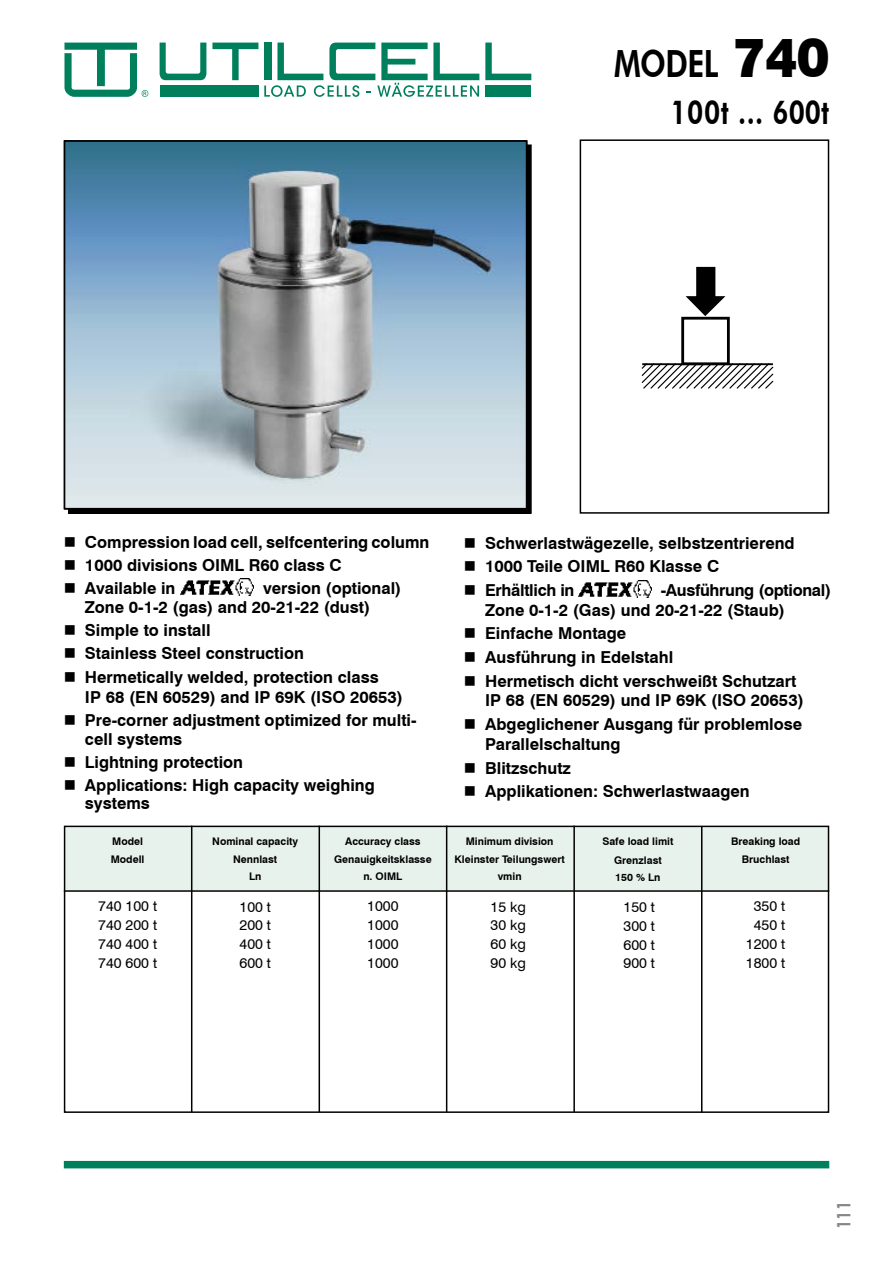
<style>
.page{position:relative;width:893px;height:1263px;background:#fff}
.page>*{position:absolute;margin:0;border:0;box-sizing:border-box;transform-origin:0 0}
.t1{font:800 37.5px "Futura BT";letter-spacing:-.02em;color:#000;scale:.8 1}
.t2{font:800 33px "Futura BT";letter-spacing:.01em;color:#000;scale:.8 1}
.t3{font:800 18.9px "Futura BT";color:#868789;scale:.8 1}
.t4{font:700 16.5px/23.9px "Swiss 721 BT";color:#000}
.t5{font:700 16.5px/19.5px "Swiss 721 BT";letter-spacing:-.02em;color:#000}
.t6{font:14.25px/18.8px "Swiss 721 BT";color:#000;text-align:justify}
.t7{font:700 10.5px/16.8px "Swiss 721 BT";color:#000;text-align:center}
.s1{font-family:"Swiss 721 BT";font-weight:900;font-size:54px}
</style>
<div class="page">
<div style="left:65px;top:826px;width:764px;height:65px;background:#e8f2ed"></div>
<div style="left:64px;top:826px;width:765px;height:287px;border:2px solid #000"></div>
<hr style="left:64px;top:890px;width:765px;height:2px;background:#000">
<div style="left:64px;top:1161px;width:765px;height:7px;background:#007f5d"></div>
<div style="left:485px;top:85px;width:46px;height:12px;background:#007f5d"></div>
<div style="left:160px;top:85px;width:98px;height:12px;background:#007f5d"></div>
<svg style="left:64px;top:43px;width:84px;height:54px"></svg>
<svg style="left:485px;top:43px;width:46px;height:37px"></svg>
<svg style="left:264px;top:43px;width:215px;height:54px"></svg>
<div style="left:264px;top:43px;width:7px;height:37px;background:#007f5d"></div>
<svg style="left:212px;top:43px;width:46px;height:37px"></svg>
<svg style="left:160px;top:43px;width:46px;height:37px"></svg>
<img style="left:180px;top:579px;width:74px;height:16px">
<img style="left:578px;top:581px;width:74px;height:16px">
<hr style="left:191px;top:826px;width:1px;height:286px;background:#000">
<hr style="left:319px;top:826px;width:1px;height:286px;background:#000">
<hr style="left:446px;top:826px;width:1px;height:286px;background:#000">
<hr style="left:573px;top:826px;width:2px;height:286px;background:#000">
<hr style="left:701px;top:826px;width:1px;height:286px;background:#000">
<div style="left:580px;top:139px;width:249px;height:375px;border:2px solid #000"></div>
<svg style="left:686px;top:267px;width:39px;height:49px"></svg>
<svg style="left:641px;top:363px;width:132px;height:26px"></svg>
<hr style="left:643px;top:363px;width:129px;height:2px;background:#000">
<div style="left:681px;top:317px;width:49px;height:48px;border:3px solid #000"></div>
<img style="left:67px;top:143px;width:457px;height:363px">
<div style="left:64px;top:140px;width:463px;height:369px;border:2px solid #000"></div>
<h1 class="t1" style="left:614px;top:49px;width:270px">MODEL <span class="s1">740</span></h1>
<h2 class="t2" style="left:671px;top:100px;width:200px">100t ... 600t</h2>
<p class="t4" style="left:85px;top:532px;width:346px;line-height:23px">Compression load cell, selfcentering column<br>1000 divisions OIML R60 class C<br>Available in</p>
<p class="t4" style="left:85px;top:580px;width:318px;line-height:18.8px;text-indent:178px">version (optional)<br>Zone 0-1-2 (gas) and 20-21-22 (dust)</p>
<p class="t4" style="left:85px;top:620px;width:295px">Simple to install<br>Stainless Steel construction<br>Hermetically welded, protection class</p>
<p class="t4" style="left:85px;top:687px;width:333px;line-height:23px">IP 68 (EN 60529) and IP 69K (ISO 20653)<br>Pre-corner adjustment optimized for multi-</p>
<p class="t4" style="left:85px;top:729px;width:291px;line-height:23px">cell systems<br>Lightning protection<br>Applications: High capacity weighing</p>
<p class="t4" style="left:85px;top:793px;width:67px">systems</p>
<p class="t4" style="left:485px;top:532px;width:311px">Schwerlastwägezelle, selbstzentrierend<br>1000 Teile OIML R60 Klasse C<br>Erhältlich in</p>
<p class="t5" style="left:485px;top:582px;width:347px;text-indent:175px">-Ausführung (optional)<br>Zone 0-1-2 (Gas) und 20-21-22 (Staub)</p>
<p class="t4" style="left:485px;top:623px;width:313px">Einfache Montage<br>Ausführung in Edelstahl<br>Hermetisch dicht verschweißt Schutzart</p>
<p class="t4" style="left:485px;top:690px;width:320px">IP 68 (EN 60529) und IP 69K (ISO 20653)<br>Abgeglichener Ausgang für problemlose</p>
<p class="t4" style="left:485px;top:733px;width:266px">Parallelschaltung<br>Blitzschutz<br>Applikationen: Schwerlastwaagen</p>
<p class="t7" style="left:112px;top:833px;width:32px">Model</p>
<p class="t7" style="left:731px;top:833px;width:71px">Breaking load</p>
<p class="t7" style="left:111px;top:852px;width:35px">Modell</p>
<p class="t7" style="left:742px;top:852px;width:49px">Bruchlast</p>
<p class="t7" style="left:212px;top:833px;width:87px">Nominal capacity</p>
<p class="t7" style="left:345px;top:833px;width:77px">Accuracy class</p>
<p class="t7" style="left:466px;top:833px;width:89px">Minimum division</p>
<p class="t7" style="left:602px;top:834px;width:73px">Safe load limit</p>
<p class="t7" style="left:334px;top:852px;width:99px">Genauigkeitsklasse n. OIML</p>
<p class="t7" style="left:455px;top:852px;width:112px">Kleinster Teilungswert vmin</p>
<p class="t7" style="left:614px;top:853px;width:49px;text-align:left">Grenzlast<br>150 % Ln</p>
<p class="t7" style="left:233px;top:852px;width:46px">Nennlast<br>Ln</p>
<p class="t6" style="left:240px;top:898px;width:33px">100 t 200 t 400 t 600 t</p>
<p class="t6" style="left:491px;top:898px;width:37px">15 kg 30 kg 60 kg 90 kg</p>
<p class="t6" style="left:623px;top:899px;width:33px">150 t 300 t 600 t 900 t</p>
<p class="t6" style="left:98px;top:898px;width:60px">740 100 t 740 200 t 740 400 t 740 600 t</p>
<p class="t6" style="left:367px;top:898px;width:33px">1000<br>1000<br>1000<br>1000</p>
<p class="t6" style="left:746px;top:898px;width:41px;text-align:center">350 t<br>450 t<br>1200 t<br>1800 t</p>
<p class="t3" style="left:837px;top:1229px;width:36px;rotate:-90deg">111</p>
</div>
